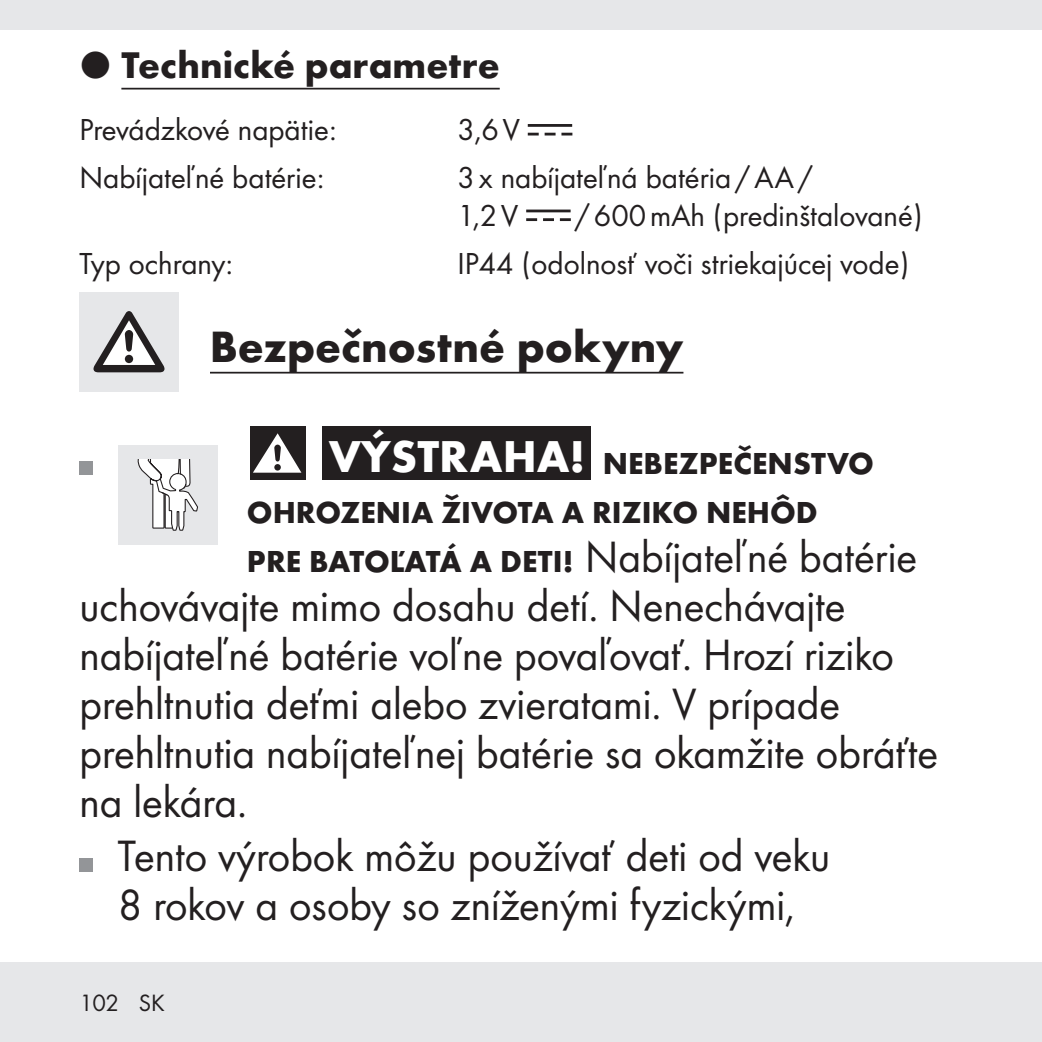
<style>
.page{position:relative;width:1042px;height:1042px;background:#fff}
.page>*{position:absolute;margin:0;border:0;box-sizing:border-box;transform-origin:0 0}
.t1{font:45.5px/49px "Futura Boo";color:#231f20}
.t2{font:700 45.5px "Futura";color:#231f20}
.t3{font:700 38.5px "Futura";color:#231f20}
.t4{font:31.5px/37.8px "Futura Boo";color:#231f20}
.t5{font:700 31.5px/49px "Futura";color:#231f20}
.t6{font:24.5px "Futura Boo";color:#231f20}
.s1{font-family:"European Pi Three";font-weight:400}
.s2{font-size:46.2px;color:#fff}
.s3{font-family:"Futura";font-weight:700;font-size:31.5px}
</style>
<div class="page">
<div style="left:0;top:962px;width:1042px;height:80px;background:#e6e7e9"></div>
<div style="left:0;top:0;width:1042px;height:30px;background:#e6e7e9"></div>
<hr style="left:121px;top:88px;width:379px;height:1px;background:#231f20">
<hr style="left:79px;top:372px;width:604px;height:1px;background:#231f20">
<hr style="left:528px;top:124px;width:44px;height:3px;background:#231f20">
<svg style="left:528px;top:133px;width:27px;height:2px"></svg>
<svg style="left:561px;top:133px;width:11px;height:2px"></svg>
<hr style="left:526px;top:210px;width:44px;height:2px;background:#231f20">
<svg style="left:526px;top:218px;width:11px;height:3px"></svg>
<svg style="left:543px;top:218px;width:11px;height:3px"></svg>
<svg style="left:560px;top:218px;width:11px;height:3px"></svg>
<div style="left:179px;top:292px;width:31px;height:99px;background:#fff"></div>
<div style="left:79px;top:292px;width:100px;height:99px;background:#e6e7e9"></div>
<svg style="left:93px;top:311px;width:71px;height:61px"></svg>
<div style="left:79px;top:461px;width:14px;height:13px;background:#939598"></div>
<div style="left:118px;top:446px;width:99px;height:99px;background:#e6e7e9"></div>
<svg style="left:137px;top:459px;width:61px;height:72px"></svg>
<div style="left:322px;top:426px;width:269px;height:53px;background:#231f20"></div>
<div style="left:250px;top:426px;width:55px;height:53px;background:#231f20"></div>
<svg style="left:253px;top:433px;width:48px;height:40px"></svg>
<div style="left:79px;top:858px;width:14px;height:13px;background:#939598"></div>
<p class="t3" style="left:79px;top:37px;width:422px"><span class="s1">P</span> Technické parametre</p>
<p class="t4" style="left:79px;top:109px;width:259px">Prevádzkové napätie:</p>
<p class="t4" style="left:457px;top:109px;width:64px">3,6V</p>
<p class="t4" style="left:79px;top:157px;width:246px">Nabíjateľné batérie:</p>
<p class="t4" style="left:457px;top:157px;width:357px">3x nabíjateľná batéria/AA/<br>1,2V</p>
<p class="t4" style="left:575px;top:195px;width:350px">/600mAh (predinštalované)</p>
<p class="t4" style="left:79px;top:243px;width:155px">Typ ochrany:</p>
<p class="t4" style="left:457px;top:243px;width:453px">IP44 (odolnosť voči striekajúcej vode)</p>
<p class="t2" style="left:210px;top:313px;width:475px">Bezpečnostné pokyny</p>
<p class="t5" style="left:247px;top:437px;width:628px;text-indent:82px"><span class="s2">VÝSTRAHA!</span> NEBEZPEČENSTVO<br>OHROZENIA ŽIVOTA A RIZIKO NEHÔD</p>
<p class="t1" style="left:79px;top:530px;width:860px;text-indent:167px"><span class="s3">PRE BATOĽATÁ A DETI!</span> Nabíjateľné batérie uchovávajte mimo dosahu detí. Nenechávajte nabíjateľné batérie voľne povaľovať. Hrozí riziko prehltnutia deťmi alebo zvieratami. V prípade prehltnutia nabíjateľnej batérie sa okamžite obráťte na lekára.</p>
<p class="t1" style="left:118px;top:829px;width:714px">Tento výrobok môžu používať deti od veku<br>8 rokov a osoby so zníženými fyzickými,</p>
<p class="t6" style="left:79px;top:986px;width:87px">102 SK</p>
</div>
